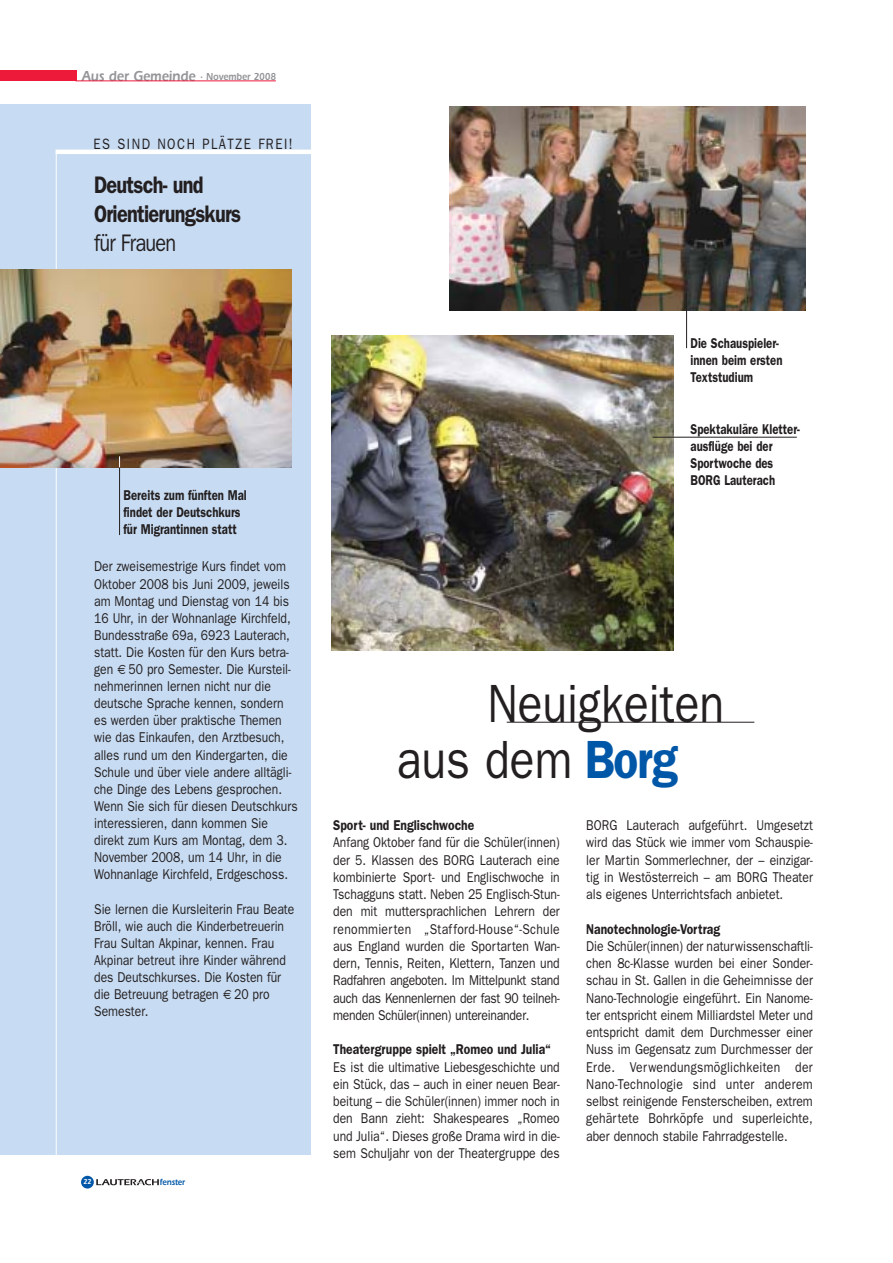
<style>
.page{position:relative;width:893px;height:1263px;background:#fff}
.page>*{position:absolute;margin:0;border:0;box-sizing:border-box;transform-origin:0 0}
.t1{font:54px/55.5px "Franklin Gothic";color:#231f20;scale:.85 1}
.t2{font:600 24px/28.8px "Franklin Gothic";letter-spacing:-.035em;color:#231f20;scale:.83 1}
.t3{font:24px "Franklin Gothic";letter-spacing:-.035em;color:#231f20;scale:.83 1}
.t4{font:600 15px "Itc Eras";color:#939598;scale:.85 1}
.t5{font:15px "Franklin Gothic";letter-spacing:.12em;color:#231f20;scale:.85 1}
.t6{font:14.25px/17.2px "Franklin Gothic";color:#231f20;text-align:justify;scale:.85 1}
.t7{font:600 14.25px/17.1px "Franklin Gothic";color:#231f20;scale:.8 1}
.t8{font:600 14.25px "Franklin Gothic";color:#231f20;scale:.85 1}
.t9{font:600 9px "Itc Eras";color:#0057a8;scale:.85 1}
.t10{font:600 7.5px "Itc Eras";color:#fff;scale:.85 1}
.s1{font-size:10.5px}
.s2{font-weight:600;color:#0057a8}
</style>
<div class="page">
<div style="left:0;top:105px;width:311px;height:1050px;background:#c7dbf2"></div>
<hr style="left:56px;top:150px;width:259px;height:4px;background:#fff">
<hr style="left:56px;top:150px;width:1px;height:1022px;background:#fff">
<hr style="left:507px;top:722px;width:247px;height:1px;background:#231f20">
<img style="left:0;top:269px;width:291px;height:199px">
<div style="left:81px;top:1176px;width:13px;height:12px;background:#0057a8;border-radius:50%"></div>
<svg style="left:96px;top:1179px;width:63px;height:6px"></svg>
<div style="left:0;top:71px;width:77px;height:10px;background:#ed1a3a"></div>
<hr style="left:75px;top:81px;width:201px;height:1px;background:#ed1a3a">
<hr style="left:119px;top:456px;width:1px;height:79px;background:#231f20">
<img style="left:450px;top:107px;width:355px;height:203px">
<hr style="left:686px;top:293px;width:1px;height:55px;background:#231f20">
<img style="left:332px;top:335px;width:341px;height:316px">
<hr style="left:653px;top:437px;width:144px;height:1px;background:#231f20">
<p class="t4" style="left:82px;top:71px;width:230px">Aus der Gemeinde <span class="s1">· November 2008</span></p>
<p class="t5" style="left:94px;top:139px;width:236px">ES SIND NOCH PLÄTZE FREI!</p>
<h2 class="t2" style="left:94px;top:173px;width:179px">Deutsch- und<br>Orientierungskurs</h2>
<h2 class="t3" style="left:94px;top:234px;width:100px">für Frauen</h2>
<p class="t7" style="left:123px;top:488px;width:156px">Bereits zum fünften Mal findet der Deutschkurs für Migrantinnen statt</p>
<p class="t6" style="left:94px;top:559px;width:241px;text-align:left">Der zweisemestrige Kurs findet vom Oktober 2008 bis Juni 2009, jeweils am Montag und Dienstag von 14 bis 16 Uhr, in der Wohnanlage Kirchfeld, Bundesstraße 69a, 6923 Lauterach, statt. Die Kosten für den Kurs betra&shy;gen 50 pro Semester. Die Kursteil&shy;nehmerinnen lernen nicht nur die deutsche Sprache kennen, sondern es werden über praktische Themen wie das Einkaufen, den Arztbesuch, alles rund um den Kindergarten, die Schule und über viele andere alltägli&shy;che Dinge des Lebens gesprochen.<br>Wenn Sie sich für diesen Deutschkurs interessieren, dann kommen Sie direkt zum Kurs am Montag, dem 3.<br>November 2008, um 14 Uhr, in die Wohnanlage Kirchfeld, Erdgeschoss.</p>
<p class="t6" style="left:94px;top:901px;width:237px;text-align:left">Sie lernen die Kursleiterin Frau Beate<br>Bröll, wie auch die Kinderbetreuerin<br>Frau Sultan Akpinar, kennen. Frau<br>Akpinar betreut ihre Kinder während des Deutschkurses. Die Kosten für die Betreuung betragen 20 pro<br>Semester.</p>
<p class="t10" style="left:83px;top:1179px;width:11px">22</p>
<p class="t9" style="left:160px;top:1179px;width:31px">fenster</p>
<p class="t7" style="left:690px;top:336px;width:117px">Die Schauspieler&shy;innen beim ersten<br>Textstudium</p>
<p class="t7" style="left:690px;top:421px;width:138px">Spektakuläre Kletter&shy;ausflüge bei der<br>Sportwoche des<br>BORG Lauterach</p>
<h1 class="t1" style="left:397px;top:680px;width:387px;text-indent:91px">Neuigkeiten aus dem <span class="s2">Borg</span></h1>
<p class="t8" style="left:333px;top:820px;width:168px">Sport- und Englischwoche</p>
<p class="t6" style="left:333px;top:835px;width:268px">Anfang Oktober fand für die Schüler(innen) der 5. Klassen des BORG Lauterach eine kombinierte Sport- und Englischwoche in Tschagguns statt. Neben 25 Englisch-Stun&shy;den mit muttersprachlichen Lehrern der renommierten „Stafford-House“-Schule aus England wurden die Sportarten Wan&shy;dern, Tennis, Reiten, Klettern, Tanzen und Radfahren angeboten. Im Mittelpunkt stand auch das Kennenlernen der fast 90 teilneh&shy;menden Schüler(innen) untereinander.</p>
<p class="t8" style="left:333px;top:1044px;width:258px">Theatergruppe spielt „Romeo und Julia“</p>
<p class="t6" style="left:333px;top:1059px;width:268px">Es ist die ultimative Liebesgeschichte und ein Stück, das – auch in einer neuen Bear&shy;beitung – die Schüler(innen) immer noch in den Bann zieht: Shakespeares „Romeo und Julia“. Dieses große Drama wird in die&shy;sem Schuljahr von der Theatergruppe des</p>
<p class="t6" style="left:586px;top:818px;width:268px">BORG Lauterach aufgeführt. Umgesetzt wird das Stück wie immer vom Schauspie&shy;ler Martin Sommerlechner, der – einzigar&shy;tig in Westösterreich – am BORG Theater als eigenes Unterrichtsfach anbietet.</p>
<p class="t8" style="left:586px;top:924px;width:159px">Nanotechnologie-Vortrag</p>
<p class="t6" style="left:586px;top:938px;width:268px">Die Schüler(innen) der naturwissenschaftli&shy;chen 8c-Klasse wurden bei einer Sonder&shy;schau in St. Gallen in die Geheimnisse der Nano-Technologie eingeführt. Ein Nanome&shy;ter entspricht einem Milliardstel Meter und entspricht damit dem Durchmesser einer Nuss im Gegensatz zum Durchmesser der Erde. Verwendungsmöglichkeiten der Nano-Technologie sind unter anderem selbst reinigende Fensterscheiben, extrem gehärtete Bohrköpfe und superleichte, aber dennoch stabile Fahrradgestelle.</p>
</div>
